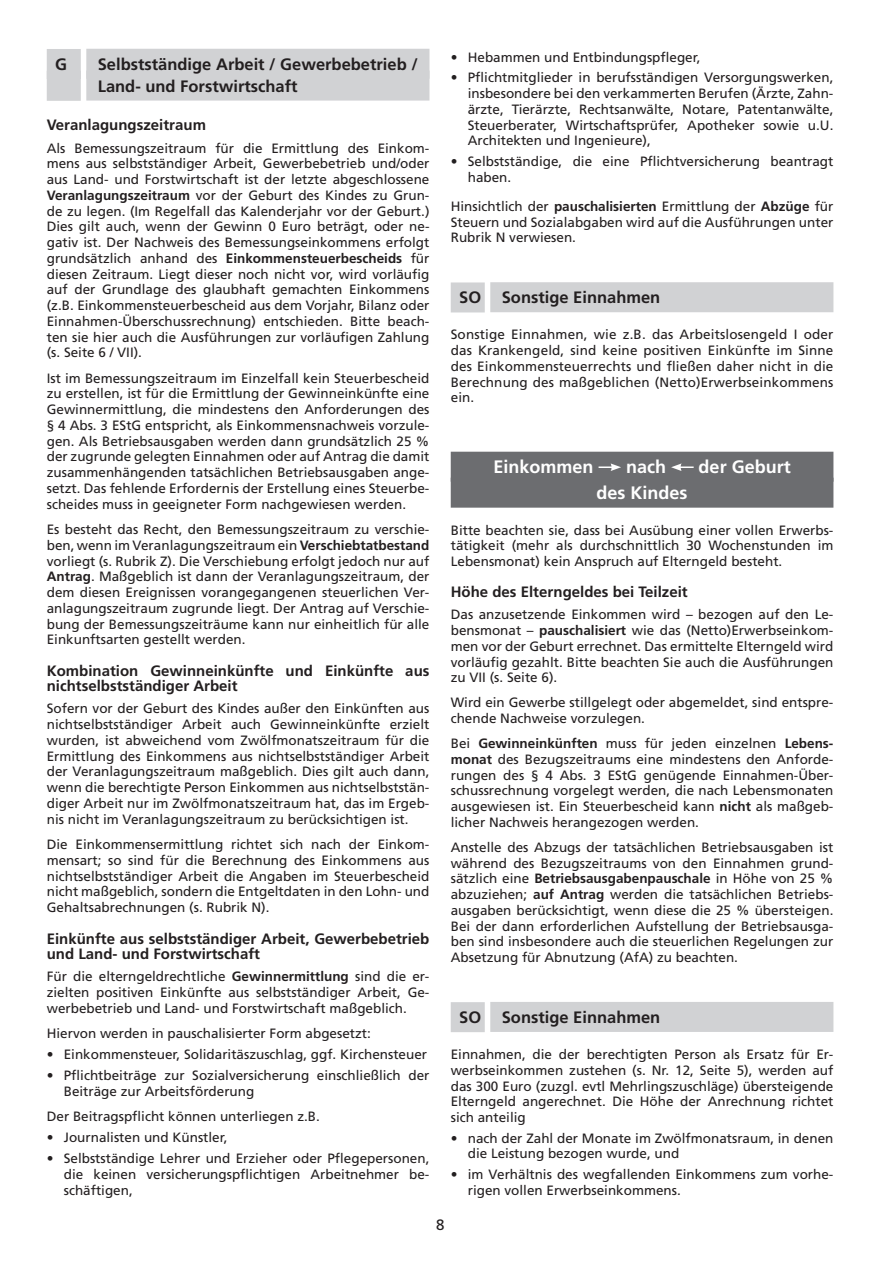
<style>
.page{position:relative;width:893px;height:1263px;background:#fff}
.page>*{position:absolute;margin:0;border:0;box-sizing:border-box;transform-origin:0 0}
.t1{font:700 18px "Frutiger";color:#fff}
.t2{font:700 16.5px/21.8px "Frutiger";color:#231f20}
.t3{font:700 15px/15px "Frutiger";color:#231f20}
.t4{font:15px "Frutiger";color:#231f20}
.t5{font:13.5px/15.8px "Frutiger";color:#231f20;text-align:justify}
.s1{font-weight:700}
</style>
<div class="page">
<div style="left:86px;top:49px;width:343px;height:30px;background:#d1d2d4"></div>
<div style="left:47px;top:49px;width:34px;height:30px;background:#d1d2d4"></div>
<div style="left:86px;top:71px;width:343px;height:30px;background:#d1d2d4"></div>
<div style="left:47px;top:71px;width:34px;height:30px;background:#d1d2d4"></div>
<div style="left:490px;top:282px;width:343px;height:30px;background:#d1d2d4"></div>
<div style="left:451px;top:282px;width:34px;height:30px;background:#d1d2d4"></div>
<div style="left:451px;top:452px;width:382px;height:30px;background:#6c6d70"></div>
<div style="left:451px;top:478px;width:382px;height:30px;background:#6c6d70"></div>
<div style="left:490px;top:1002px;width:343px;height:30px;background:#d1d2d4"></div>
<div style="left:451px;top:1002px;width:34px;height:30px;background:#d1d2d4"></div>
<svg style="left:599px;top:463px;width:22px;height:8px"></svg>
<svg style="left:671px;top:463px;width:23px;height:8px"></svg>
<p class="t2" style="left:55px;top:55px;width:13px">G</p>
<p class="t2" style="left:98px;top:55px;width:322px">Selbstständige Arbeit / Gewerbebetrieb /<br>Land- und Forstwirtschaft</p>
<p class="t3" style="left:47px;top:119px;width:161px">Veranlagungszeitraum</p>
<p class="t5" style="left:47px;top:141px;width:384px">Als Bemessungszeitraum für die Ermittlung des Einkom&shy;mens aus selbstständiger Arbeit, Gewerbebetrieb und/oder aus Land- und Forstwirtschaft ist der letzte abgeschlossene <span class="s1">Veranlagungszeitraum</span> vor der Geburt des Kindes zu Grun&shy;de zu legen. (Im Regelfall das Kalenderjahr vor der Geburt.)<br>Dies gilt auch, wenn der Gewinn 0 Euro beträgt, oder ne&shy;gativ ist. Der Nachweis des Bemessungseinkommens erfolgt grundsätzlich anhand des <span class="s1">Einkommensteuerbescheids</span> für diesen Zeitraum. Liegt dieser noch nicht vor, wird vorläufig auf der Grundlage des glaubhaft gemachten Einkommens (z.B. Einkommensteuerbescheid aus dem Vorjahr, Bilanz oder Einnahmen-Überschussrechnung) entschieden. Bitte beach&shy;ten sie hier auch die Ausführungen zur vorläufigen Zahlung (s. Seite 6 / VII).</p>
<p class="t5" style="left:47px;top:371px;width:384px">Ist im Bemessungszeitraum im Einzelfall kein Steuerbescheid zu erstellen, ist für die Ermittlung der Gewinneinkünfte eine Gewinnermittlung, die mindestens den Anforderungen des § 4 Abs. 3 EStG entspricht, als Einkommensnachweis vorzule&shy;gen. Als Betriebsausgaben werden dann grundsätzlich 25 % der zugrunde gelegten Einnahmen oder auf Antrag die damit zusammenhängenden tatsächlichen Betriebsausgaben ange&shy;setzt. Das fehlende Erfordernis der Erstellung eines Steuerbe&shy;scheides muss in geeigneter Form nachgewiesen werden.</p>
<p class="t5" style="left:47px;top:522px;width:384px">Es besteht das Recht, den Bemessungszeitraum zu verschie&shy;ben, wenn im Veranlagungszeitraum ein <span class="s1">Verschiebtat bestand </span>vorliegt (s. Rubrik Z). Die Verschiebung erfolgt jedoch nur auf <span class="s1">Antrag</span>. Maßgeblich ist dann der Veranlagungszeitraum, der dem diesen Ereignissen vorangegangenen steuerlichen Ver&shy;anlagungszeitraum zugrunde liegt. Der Antrag auf Verschie&shy;bung der Bemessungszeiträume kann nur einheitlich für alle Einkunftsarten gestellt werden.</p>
<p class="t3" style="left:47px;top:665px;width:384px">Kombination Gewinneinkünfte und Einkünfte aus nichtselbstständiger Arbeit</p>
<p class="t5" style="left:47px;top:702px;width:384px">Sofern vor der Geburt des Kindes außer den Einkünften aus nichtselbstständiger Arbeit auch Gewinneinkünfte erzielt wurden, ist abweichend vom Zwölfmonatszeitraum für die Ermittlung des Einkommens aus nichtselbstständiger Arbeit der Veranlagungszeitraum maßgeblich. Dies gilt auch dann, wenn die berechtigte Person Einkommen aus nichtselbststän&shy;diger Arbeit nur im Zwölfmonatszeitraum hat, das im Ergeb&shy;nis nicht im Veranlagungszeitraum zu berücksichtigen ist.</p>
<p class="t5" style="left:47px;top:837px;width:384px">Die Einkommensermittlung richtet sich nach der Einkom&shy;mensart; so sind für die Berechnung des Einkommens aus nichtselbstständiger Arbeit die Angaben im Steuerbescheid nicht maßgeblich, sondern die Entgeltdaten in den Lohn- und Gehaltsabrechnungen (s. Rubrik N).</p>
<p class="t3" style="left:47px;top:932px;width:384px">Einkünfte aus selbstständiger Arbeit, Gewerbebetrieb und Land- und Forstwirtschaft</p>
<p class="t5" style="left:47px;top:970px;width:384px">Für die elterngeldrechtliche <span class="s1">Gewinnermittlung</span> sind die er&shy;zielten positiven Einkünfte aus selbstständiger Arbeit, Ge&shy;werbebetrieb und Land- und Forstwirtschaft maßgeblich.</p>
<p class="t5" style="left:47px;top:1026px;width:326px">Hiervon werden in pauschalisierter Form abgesetzt:</p>
<p class="t5" style="left:47px;top:1047px;width:382px">• Einkommensteuer, Solidaritäszuschlag, ggf. Kirchensteuer</p>
<p class="t5" style="left:64px;top:1069px;width:367px;text-indent:-17px">• Pflichtbeiträge zur Sozialversicherung einschließlich der<br>Beiträge zur Arbeitsförderung</p>
<p class="t5" style="left:47px;top:1110px;width:275px">Der Beitragspflicht können unterliegen z.B.</p>
<p class="t5" style="left:47px;top:1131px;width:182px">• Journalisten und Künstler,</p>
<p class="t5" style="left:64px;top:1152px;width:367px;text-indent:-17px">• Selbstständige Lehrer und Erzieher oder Pflegepersonen, die keinen versicherungspflichtigen Arbeitnehmer be&shy;schäftigen,</p>
<p class="t5" style="left:451px;top:50px;width:251px">• Hebammen und Entbindungspfleger,</p>
<p class="t5" style="left:468px;top:71px;width:367px;text-indent:-17px">• Pflichtmitglieder in berufsständigen Versorgungswerken, insbesondere bei den verkammerten Berufen (Ärzte, Zahn&shy;ärzte, Tierärzte, Rechtsanwälte, Notare, Patent anwälte, Steuerberater, Wirtschaftsprüfer, Apotheker sowie u.U.<br>Architekten und Ingenieure),</p>
<p class="t5" style="left:468px;top:154px;width:367px;text-indent:-17px">• Selbstständige, die eine Pflichtversicherung beantragt haben.</p>
<p class="t5" style="left:451px;top:199px;width:384px">Hinsichtlich der <span class="s1">pauschalisierten</span> Ermittlung der <span class="s1">Abzüge</span> für Steuern und Sozialabgaben wird auf die Ausführungen unter Rubrik N verwiesen.</p>
<p class="t2" style="left:459px;top:288px;width:203px">SO Sonstige Einnahmen</p>
<p class="t5" style="left:451px;top:328px;width:384px">Sonstige Einnahmen, wie z.B. das Arbeitslosengeld I oder das Krankengeld, sind keine positiven Einkünfte im Sinne des Einkommensteuerrechts und fließen daher nicht in die Berechnung des maßgeblichen (Netto)Erwerbseinkommens ein.</p>
<h1 class="t1" style="left:493px;top:459px;width:102px">Einkommen</h1>
<h1 class="t1" style="left:626px;top:459px;width:41px">nach</h1>
<h1 class="t1" style="left:699px;top:459px;width:94px">der Geburt</h1>
<h1 class="t1" style="left:597px;top:485px;width:93px">des Kindes</h1>
<p class="t5" style="left:451px;top:523px;width:384px">Bitte beachten sie, dass bei Ausübung einer vollen Erwerbs&shy;tätigkeit (mehr als durchschnittlich 30 Wochenstunden im Lebensmonat) kein Anspruch auf Elterngeld besteht.</p>
<p class="t3" style="left:451px;top:586px;width:239px">Höhe des Elterngeldes bei Teilzeit</p>
<p class="t5" style="left:451px;top:608px;width:384px">Das anzusetzende Einkommen wird – bezogen auf den Le&shy;bensmonat – <span class="s1">pauschalisiert</span> wie das (Netto)Erwerbseinkom&shy;men vor der Geburt errechnet. Das ermittelte Elterngeld wird vorläufig gezahlt. Bitte beachten Sie auch die Ausführungen zu VII (s. Seite 6).</p>
<p class="t5" style="left:451px;top:696px;width:384px">Wird ein Gewerbe stillgelegt oder abgemeldet, sind entspre&shy;chende Nachweise vorzulegen.</p>
<p class="t5" style="left:451px;top:737px;width:384px">Bei <span class="s1">Gewinneinkünften</span> muss für jeden einzelnen <span class="s1">Lebens&shy;monat</span> des Bezugszeitraums eine mindestens den Anforde&shy;rungen des § 4 Abs. 3 EStG genügende Einnahmen-Über&shy;schussrechnung vorgelegt werden, die nach Lebensmonaten ausgewiesen ist. Ein Steuerbescheid kann <span class="s1">nicht</span> als maßgeb&shy;licher Nachweis herangezogen werden.</p>
<p class="t5" style="left:451px;top:840px;width:384px">Anstelle des Abzugs der tatsächlichen Betriebsausgaben ist während des Bezugszeitraums von den Einnahmen grund&shy;sätzlich eine <span class="s1">Betriebsausgabenpauschale</span> in Höhe von 25 % abzuziehen; <span class="s1">auf Antrag</span> werden die tatsächlichen Betriebs&shy;ausgaben berücksichtigt, wenn diese die 25 % übersteigen.<br>Bei der dann erforderlichen Aufstellung der Betriebsausga&shy;ben sind insbesondere auch die steuerlichen Regelungen zur Absetzung für Abnutzung (AfA) zu beachten.</p>
<p class="t2" style="left:459px;top:1008px;width:203px">SO Sonstige Einnahmen</p>
<p class="t5" style="left:451px;top:1047px;width:384px">Einnahmen, die der berechtigten Person als Ersatz für Er&shy;werbseinkommen zustehen (s. Nr. 12, Seite 5), werden auf das 300 Euro (zuzgl. evtl Mehrlingszuschläge) übersteigende Elterngeld angerechnet. Die Höhe der Anrechnung richtet sich anteilig</p>
<p class="t5" style="left:468px;top:1131px;width:367px;text-indent:-17px">• nach der Zahl der Monate im Zwölfmonatsraum, in denen die Leistung bezogen wurde, und</p>
<p class="t5" style="left:468px;top:1168px;width:367px;text-indent:-17px">• im Verhältnis des wegfallenden Einkommens zum vorhe&shy;rigen vollen Erwerbseinkommens.</p>
<p class="t4" style="left:436px;top:1219px;width:10px">8</p>
</div>
